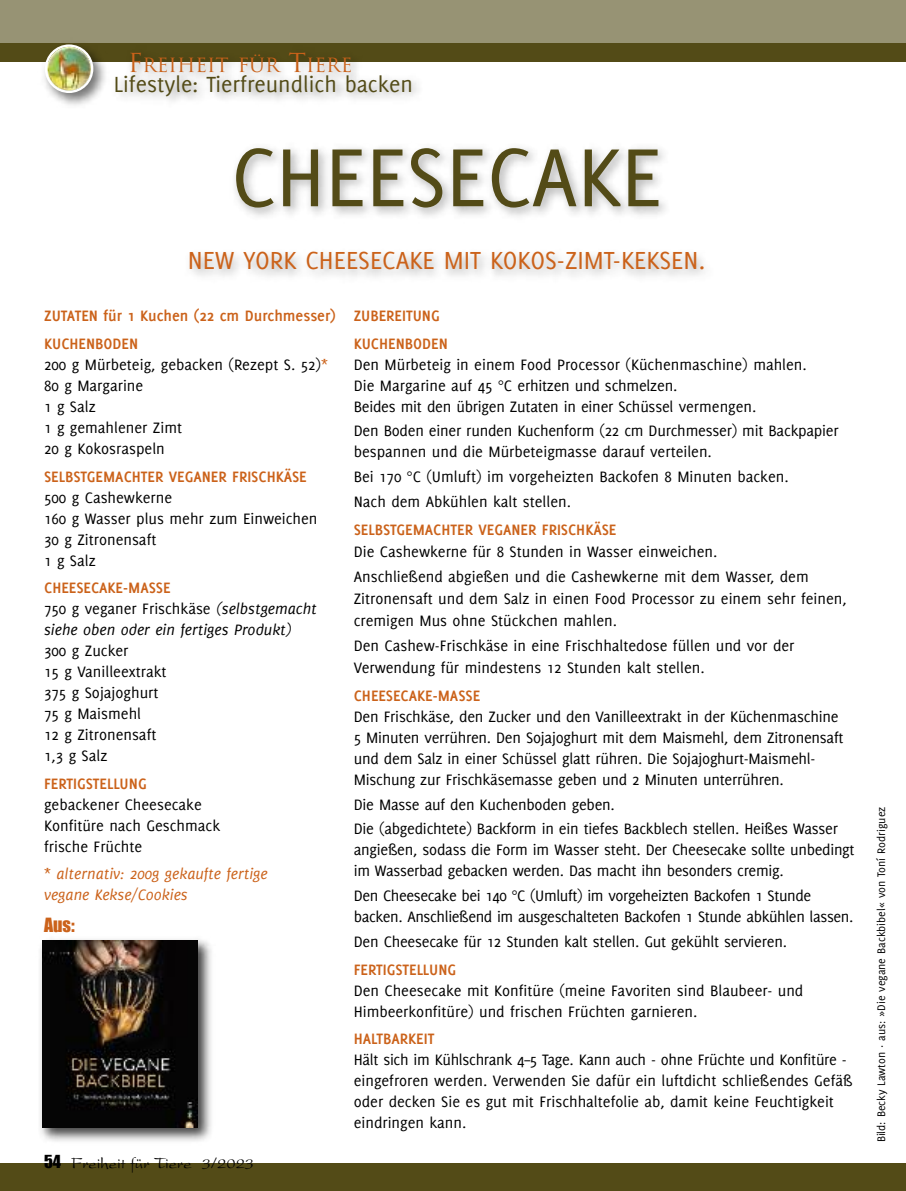
<style>
.page{position:relative;width:906px;height:1191px;background:#fff}
.page>*{position:absolute;margin:0;border:0;box-sizing:border-box;transform-origin:0 0}
.t1{font:90px "Delicious";color:#534b17}
.t2{font:27px "Delicious";color:#cb621a}
.t3{font:24px "Delicious";color:#534b17}
.t4{font:19.2px "Trajan";color:#cb621a}
.t5{font:18px "Impact";color:#cb621a}
.t6{font:16.5px/21px "Delicious";color:#000}
.t7{font:700 16.5px/27.8px "Delicious";color:#cb621a}
.t8{font:16.5px/21px "Delicious";letter-spacing:-.025em;color:#000}
.t9{font:16.5px/21px "Delicious";letter-spacing:-.02em;color:#000}
.t10{font:italic 16.5px/21px "Delicious";color:#000}
.t11{font:italic 16.5px/21px "Delicious";color:#cb621a}
.t12{font:16.5px "President";color:#000}
.t13{font:12px "Delicious";color:#000}
.s1{font-size:25.5px}
.s2{color:#cb621a}
.s3{font-weight:700;font-style:normal;color:#cb621a}
.s4{font-style:normal}
.s5{font-family:"Impact"}
</style>
<div class="page">
<div style="left:0;top:1163px;width:906px;height:28px;background:#534b17"></div>
<div style="left:0;top:0;width:906px;height:44px;background:#979374"></div>
<div style="left:0;top:43px;width:906px;height:18px;background:#534b17"></div>
<img style="left:40px;top:44px;width:64px;height:62px">
<img style="left:104px;top:61px;width:744px;height:40px">
<img style="left:40px;top:939px;width:172px;height:203px">
<img style="left:43px;top:941px;width:154px;height:186px">
<p class="t4" style="left:128px;top:54px;width:226px"><span class="s1">F</span>REIHEIT FÜR <span class="s1">T</span>IERE</p>
<h3 class="t3" style="left:114px;top:75px;width:300px">Lifestyle: Tierfreundlich backen</h3>
<h1 class="t1" style="left:231px;top:144px;width:432px">CHEESECAKE</h1>
<h2 class="t2" style="left:188px;top:250px;width:519px">NEW YORK CHEESECAKE MIT KOKOS-ZIMT-KEKSEN.</h2>
<p class="t7" style="left:44px;top:303px;width:293px">ZUTATEN für 1 Kuchen (22 cm Durchmesser)<br>KUCHENBODEN</p>
<p class="t6" style="left:44px;top:355px;width:285px">200 g Mürbeteig, gebacken (Rezept S. 52)<span class="s2">*<br></span>80 g Margarine<br>1 g Salz<br>1 g gemahlener Zimt<br>20 g Kokosraspeln</p>
<p class="t7" style="left:44px;top:463px;width:264px">SELBSTGEMACHTER VEGANER FRISCHKÄSE</p>
<p class="t6" style="left:44px;top:488px;width:275px">500 g Cashewkerne<br>160 g Wasser plus mehr zum Einweichen<br>30 g Zitronensaft<br>1 g Salz</p>
<p class="t10" style="left:44px;top:577px;width:274px"><span class="s3">CHEESECAKE-MASSE<br></span><span class="s4">750 g veganer Frischkäse</span> (selbstgemacht siehe oben oder ein fertiges Produkt)</p>
<p class="t6" style="left:44px;top:641px;width:124px">300 g Zucker<br>15 g Vanilleextrakt<br>375 g Sojajoghurt<br>75 g Maismehl<br>12 g Zitronensaft<br>1,3 g Salz</p>
<p class="t7" style="left:44px;top:771px;width:104px">FERTIGSTELLUNG</p>
<p class="t6" style="left:44px;top:795px;width:177px">gebackener Cheesecake<br>Konfitüre nach Geschmack frische Früchte</p>
<p class="t11" style="left:44px;top:863px;width:225px"><span class="s4">*</span> alternativ: 200g gekaufte fertige vegane Kekse/Cookies</p>
<p class="t5" style="left:44px;top:914px;width:32px">Aus:</p>
<p class="t12" style="left:44px;top:1158px;width:211px"><span class="s5">54</span> Freiheit für Tiere 3/2023</p>
<p class="t7" style="left:354px;top:303px;width:96px">ZUBEREITUNG<br>KUCHENBODEN</p>
<p class="t6" style="left:354px;top:355px;width:454px">Den Mürbeteig in einem Food Processor (Küchenmaschine) mahlen.<br>Die Margarine auf 45 °C erhitzen und schmelzen.<br>Beides mit den übrigen Zutaten in einer Schüssel vermengen.</p>
<p class="t6" style="left:354px;top:422px;width:486px">Den Boden einer runden Kuchenform (22 cm Durchmesser) mit Backpapier bespannen und die Mürbeteigmasse darauf verteilen.</p>
<p class="t6" style="left:354px;top:465px;width:436px;line-height:24.8px">Bei 170 °C (Umluft) im vorgeheizten Backofen 8 Minuten backen.<br>Nach dem Abkühlen kalt stellen.</p>
<p class="t7" style="left:354px;top:516px;width:264px">SELBSTGEMACHTER VEGANER FRISCHKÄSE</p>
<p class="t6" style="left:354px;top:539px;width:456px;line-height:25.5px">Die Cashewkerne für 8 Stunden in Wasser einweichen.<br>Anschließend abgießen und die Cashewkerne mit dem Wasser, dem</p>
<p class="t6" style="left:354px;top:589px;width:494px;line-height:21.8px">Zitronensaft und dem Salz in einen Food Processor zu einem sehr feinen, cremigen Mus ohne Stückchen mahlen.</p>
<p class="t6" style="left:354px;top:636px;width:442px;line-height:21.8px">Den Cashew-Frischkäse in eine Frischhaltedose füllen und vor der<br>Verwendung für mindestens 12 Stunden kalt stellen.</p>
<p class="t7" style="left:354px;top:682px;width:128px">CHEESECAKE-MASSE</p>
<p class="t6" style="left:354px;top:707px;width:491px">Den Frischkäse, den Zucker und den Vanilleextrakt in der Küchenmaschine 5 Minuten verrühren. Den Sojajoghurt mit dem Maismehl, dem Zitronensaft und dem Salz in einer Schüssel glatt rühren. Die Sojajoghurt-Maismehl-Mischung zur Frischkäsemasse geben und 2 Minuten unterrühren.</p>
<p class="t6" style="left:354px;top:793px;width:486px;line-height:24.8px">Die Masse auf den Kuchenboden geben.<br>Die (abgedichtete) Backform in ein tiefes Backblech stellen. Heißes Wasser</p>
<p class="t9" style="left:354px;top:840px;width:502px">angießen, sodass die Form im Wasser steht. Der Cheesecake sollte unbedingt im Wasserbad gebacken werden. Das macht ihn besonders cremig.</p>
<p class="t8" style="left:354px;top:886px;width:501px">Den Cheesecake bei 140 °C (Umluft) im vorgeheizten Backofen 1 Stunde backen. Anschließend im ausgeschalteten Backofen 1 Stunde abkühlen lassen.</p>
<p class="t6" style="left:354px;top:932px;width:435px">Den Cheesecake für 12 Stunden kalt stellen. Gut gekühlt servieren.</p>
<p class="t7" style="left:354px;top:956px;width:104px">FERTIGSTELLUNG</p>
<p class="t6" style="left:354px;top:981px;width:451px">Den Cheesecake mit Konfitüre (meine Favoriten sind Blaubeer- und<br>Himbeerkonfitüre) und frischen Früchten garnieren.</p>
<p class="t7" style="left:354px;top:1025px;width:82px">HALTBARKEIT</p>
<p class="t6" style="left:354px;top:1050px;width:500px">Hält sich im Kühlschrank 4–5 Tage. Kann auch - ohne Früchte und Konfitüre - eingefroren werden. Verwenden Sie dafür ein luftdicht schließendes Gefäß oder decken Sie es gut mit Frischhaltefolie ab, damit keine Feuchtigkeit eindringen kann.</p>
<p class="t13" style="left:877px;top:1142px;width:337px;rotate:-90deg">Bild: Becky Lawton · aus: »Die vegane Backbibel« von Toní Rodriguez</p>
</div>
